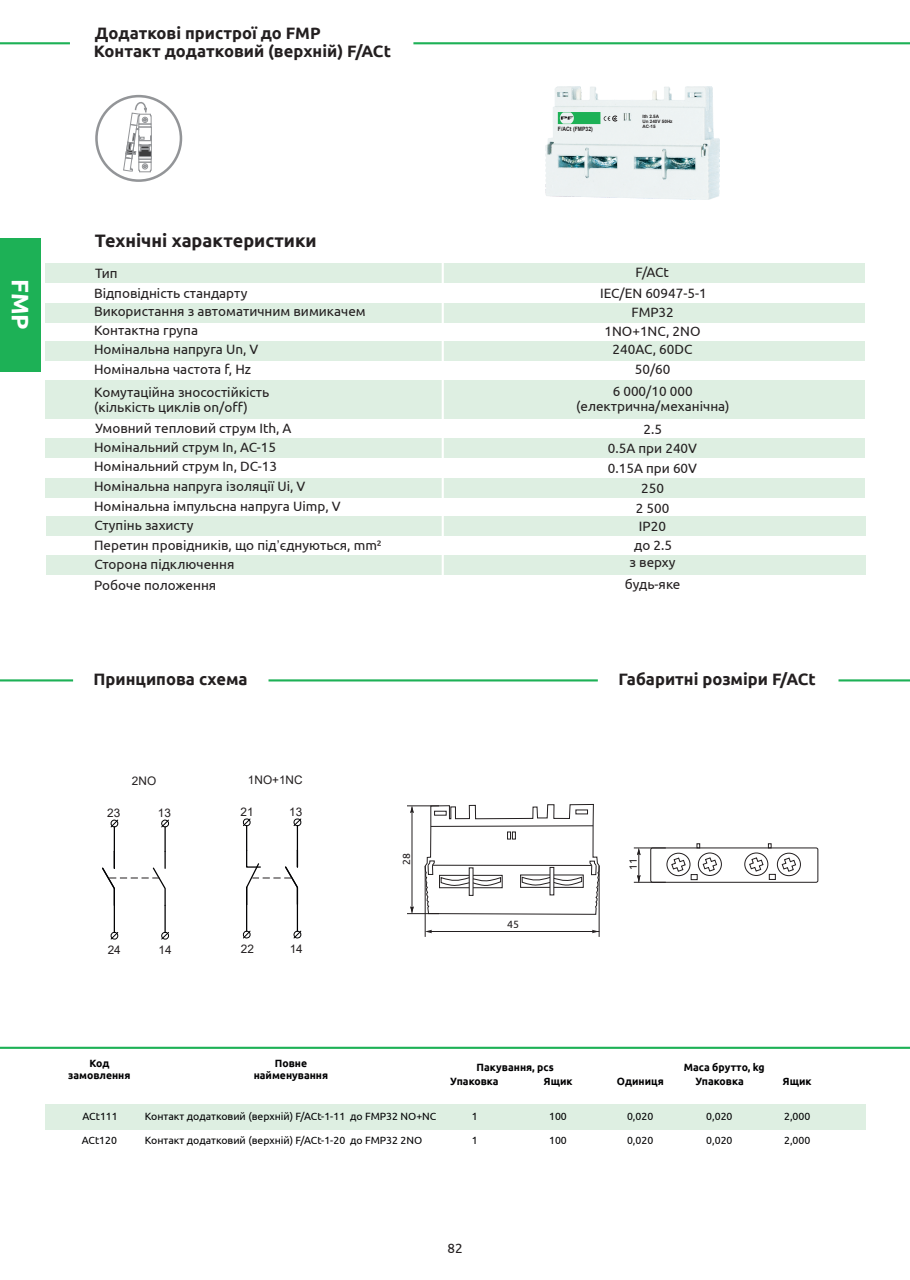
<style>
.page{position:relative;width:910px;height:1280px;background:#fff}
.page>*{position:absolute;margin:0;border:0;box-sizing:border-box;transform-origin:0 0}
.t1{font:700 24px "Ubuntu";color:#fff}
.t2{font:700 18px "Ubuntu";color:#231f20}
.t3{font:700 16.5px "Ubuntu";color:#231f20}
.t4{font:13.5px/20.1px "Ubuntu";color:#231f20;text-align:center}
.t5{font:11.85px "Arial";color:#231f20}
.t6{font:10.5px "Ubuntu";color:#000002}
.t7{font:700 10.5px/11.7px "Ubuntu";color:#000002;text-align:center}
.t8{font:10.5px "Ubuntu";color:#231f20}
.t9{font:700 6px "Arial";color:#231f20;scale:.86 1}
.t10{font:700 4.65px/5.1px "Arial";color:#231f20}
.s1{font-family:"Arial"}
</style>
<div class="page">
<div style="left:45px;top:341px;width:820px;height:19px;background:#deefe2"></div>
<div style="left:45px;top:263px;width:820px;height:20px;background:#deefe2"></div>
<div style="left:45px;top:380px;width:820px;height:39px;background:#deefe2"></div>
<div style="left:45px;top:439px;width:820px;height:19px;background:#deefe2"></div>
<div style="left:66px;top:478px;width:774px;height:20px;background:#deefe2"></div>
<div style="left:45px;top:479px;width:820px;height:19px;background:#deefe2"></div>
<img style="left:546px;top:86px;width:173px;height:114px">
<svg style="left:558px;top:112px;width:60px;height:12px"></svg>
<hr style="left:413px;top:42px;width:497px;height:2px;background:#1db156">
<hr style="left:0;top:42px;width:70px;height:2px;background:#1db156">
<div style="left:45px;top:303px;width:820px;height:19px;background:#deefe2"></div>
<div style="left:46px;top:555px;width:819px;height:20px;background:#deefe2"></div>
<div style="left:46px;top:516px;width:820px;height:20px;background:#deefe2"></div>
<div style="left:650px;top:847px;width:168px;height:36px;border:1px solid #231f20;border-radius:2px"></div>
<div style="left:666px;top:853px;width:24px;height:23px;border:1px solid #231f20;border-radius:50%"></div>
<svg style="left:671px;top:857px;width:15px;height:15px"></svg>
<div style="left:698px;top:852px;width:24px;height:24px;border:1px solid #231f20;border-radius:50%"></div>
<svg style="left:702px;top:857px;width:16px;height:15px"></svg>
<div style="left:744px;top:852px;width:24px;height:24px;border:1px solid #231f20;border-radius:50%"></div>
<svg style="left:749px;top:857px;width:15px;height:15px"></svg>
<div style="left:777px;top:853px;width:24px;height:23px;border:1px solid #231f20;border-radius:50%"></div>
<svg style="left:781px;top:857px;width:16px;height:15px"></svg>
<div style="left:691px;top:874px;width:7px;height:6px;border:1px solid #231f20"></div>
<div style="left:769px;top:874px;width:7px;height:6px;border:1px solid #231f20"></div>
<svg style="left:696px;top:843px;width:4px;height:5px"></svg>
<svg style="left:768px;top:843px;width:4px;height:5px"></svg>
<svg style="left:424px;top:804px;width:176px;height:111px"></svg>
<hr style="left:599px;top:866px;width:1px;height:71px;background:#231f20">
<hr style="left:425px;top:866px;width:1px;height:71px;background:#231f20">
<hr style="left:429px;top:931px;width:170px;height:1px;background:#231f20">
<svg style="left:592px;top:930px;width:7px;height:3px"></svg>
<svg style="left:425px;top:930px;width:7px;height:3px"></svg>
<hr style="left:412px;top:813px;width:1px;height:97px;background:#231f20">
<svg style="left:410px;top:906px;width:4px;height:7px"></svg>
<svg style="left:410px;top:807px;width:4px;height:6px"></svg>
<svg style="left:637px;top:849px;width:4px;height:33px"></svg>
<hr style="left:407px;top:913px;width:32px;height:1px;background:#231f20">
<hr style="left:634px;top:882px;width:32px;height:1px;background:#231f20">
<hr style="left:407px;top:806px;width:32px;height:1px;background:#231f20">
<hr style="left:634px;top:848px;width:32px;height:1px;background:#231f20">
<svg style="left:102px;top:819px;width:67px;height:121px"></svg>
<svg style="left:242px;top:818px;width:60px;height:121px"></svg>
<hr style="left:0;top:1047px;width:910px;height:2px;background:#1db156">
<div style="left:45px;top:1105px;width:821px;height:25px;background:#deefe2"></div>
<div style="left:95px;top:95px;width:87px;height:87px;border:3px solid #939598;border-radius:50%"></div>
<svg style="left:123px;top:100px;width:29px;height:73px"></svg>
<hr style="left:442px;top:260px;width:2px;height:331px;background:#fff">
<hr style="left:269px;top:679px;width:329px;height:2px;background:#1db156">
<hr style="left:0;top:679px;width:73px;height:2px;background:#1db156">
<hr style="left:838px;top:679px;width:72px;height:2px;background:#1db156">
<div style="left:0;top:238px;width:41px;height:134px;background:#1db156"></div>
<h1 class="t1" style="left:31px;top:279px;width:52px;rotate:90deg">FMP</h1>
<p class="t3" style="left:95px;top:26px;width:227px">Додаткові пристрої до FMP</p>
<p class="t3" style="left:94px;top:45px;width:299px">Контакт додатковий (верхній) F/ACt</p>
<h2 class="t2" style="left:95px;top:233px;width:223px">Технічні характеристики</h2>
<p class="t4" style="left:95px;top:264px;width:24px">Тип</p>
<p class="t9" style="left:558px;top:127px;width:42px">F/ACt (FMP32)</p>
<p class="t10" style="left:642px;top:114px;width:32px">Ith 2.5A<br>Un 240V 50Hz<br>AC-15</p>
<p class="t4" style="left:636px;top:263px;width:35px">F/ACt</p>
<p class="t4" style="left:94px;top:284px;width:155px">Відповідність стандарту</p>
<p class="t4" style="left:600px;top:284px;width:108px">IEC/EN 60947-5-1</p>
<p class="t4" style="left:94px;top:302px;width:273px">Використання з автоматичним вимикачем</p>
<p class="t4" style="left:631px;top:303px;width:44px">FMP32</p>
<p class="t4" style="left:94px;top:321px;width:105px">Контактна група</p>
<p class="t4" style="left:94px;top:340px;width:166px">Номінальна напруга Un, V</p>
<p class="t4" style="left:604px;top:322px;width:98px">1NO+1NC, 2NO</p>
<p class="t4" style="left:613px;top:340px;width:81px">240AC, 60DC</p>
<p class="t4" style="left:94px;top:360px;width:159px">Номінальна частота f, Hz</p>
<p class="t4" style="left:635px;top:360px;width:37px">50/60</p>
<p class="t4" style="left:94px;top:385px;width:177px;line-height:15.1px;text-align:left">Комутаційна зносостійкість (кількість циклів on/off)</p>
<p class="t4" style="left:576px;top:384px;width:155px;line-height:15.1px">6 000/10 000 (електрична/механічна)</p>
<p class="t4" style="left:95px;top:419px;width:198px">Умовний тепловий струм Ith, A</p>
<p class="t4" style="left:644px;top:420px;width:20px">2.5</p>
<p class="t4" style="left:94px;top:438px;width:184px">Номінальний струм In, AC-15</p>
<p class="t4" style="left:94px;top:477px;width:248px;line-height:19.6px;text-align:left">Номінальна напруга ізоляції Ui, V<br>Номінальна імпульсна напруга Uimp, V</p>
<p class="t4" style="left:94px;top:457px;width:184px">Номінальний струм In, DC-13</p>
<p class="t4" style="left:608px;top:439px;width:91px">0.5A при 240V<br>0.15A при 60V<br>250<br>2 500</p>
<p class="t4" style="left:94px;top:516px;width:100px">Ступінь захисту</p>
<p class="t4" style="left:630px;top:518px;width:47px;line-height:18.1px">IP20 до 2.5 з верху</p>
<p class="t4" style="left:94px;top:536px;width:289px">Перетин провідників, що під<span class="s1">’</span>єднуються, mm²</p>
<p class="t4" style="left:94px;top:576px;width:124px">Робоче положення</p>
<p class="t4" style="left:625px;top:575px;width:57px">будь-яке</p>
<p class="t4" style="left:94px;top:555px;width:142px">Сторона підключення</p>
<p class="t3" style="left:94px;top:672px;width:156px">Принципова схема</p>
<p class="t3" style="left:618px;top:672px;width:199px">Габаритні розміри F/ACt</p>
<p class="t5" style="left:132px;top:776px;width:26px">2NO</p>
<p class="t5" style="left:107px;top:808px;width:15px">23</p>
<p class="t5" style="left:158px;top:808px;width:15px">13</p>
<p class="t5" style="left:248px;top:775px;width:56px">1NO+1NC</p>
<p class="t5" style="left:241px;top:807px;width:15px">21</p>
<p class="t5" style="left:289px;top:807px;width:15px">13</p>
<p class="t8" style="left:402px;top:864px;width:13px;rotate:-90deg">28</p>
<p class="t8" style="left:629px;top:870px;width:13px;rotate:-90deg">11</p>
<p class="t8" style="left:507px;top:920px;width:13px">45</p>
<p class="t5" style="left:108px;top:945px;width:15px">24</p>
<p class="t5" style="left:158px;top:945px;width:15px">14</p>
<p class="t5" style="left:241px;top:944px;width:15px">22</p>
<p class="t5" style="left:290px;top:944px;width:15px">14</p>
<p class="t7" style="left:68px;top:1058px;width:64px">Код замовлення</p>
<p class="t7" style="left:254px;top:1058px;width:76px">Повне найменування</p>
<p class="t7" style="left:477px;top:1062px;width:79px">Пакування, pcs</p>
<p class="t7" style="left:450px;top:1076px;width:50px">Упаковка</p>
<p class="t7" style="left:544px;top:1076px;width:31px">Ящик</p>
<p class="t7" style="left:684px;top:1062px;width:82px">Маса брутто, kg</p>
<p class="t7" style="left:617px;top:1076px;width:48px">Одиниця</p>
<p class="t7" style="left:695px;top:1076px;width:50px">Упаковка</p>
<p class="t7" style="left:783px;top:1076px;width:31px">Ящик</p>
<p class="t6" style="left:145px;top:1112px;width:293px">Контакт додатковий (верхній) F/ACt-1-11 до FMP32 NO+NC</p>
<p class="t6" style="left:145px;top:1136px;width:279px">Контакт додатковий (верхній) F/ACt-1-20 до FMP32 2NO</p>
<p class="t6" style="left:472px;top:1136px;width:7px">1</p>
<p class="t6" style="left:549px;top:1136px;width:19px">100</p>
<p class="t6" style="left:627px;top:1136px;width:28px">0,020</p>
<p class="t6" style="left:706px;top:1136px;width:28px">0,020</p>
<p class="t6" style="left:784px;top:1136px;width:28px">2,000</p>
<p class="t6" style="left:83px;top:1112px;width:37px">ACt111</p>
<p class="t6" style="left:472px;top:1112px;width:7px">1</p>
<p class="t6" style="left:549px;top:1112px;width:19px">100</p>
<p class="t6" style="left:627px;top:1112px;width:28px">0,020</p>
<p class="t6" style="left:706px;top:1112px;width:28px">0,020</p>
<p class="t6" style="left:784px;top:1112px;width:28px">2,000</p>
<p class="t6" style="left:82px;top:1136px;width:37px">ACt120</p>
<p class="t4" style="left:447px;top:1239px;width:17px">82</p>
</div>
